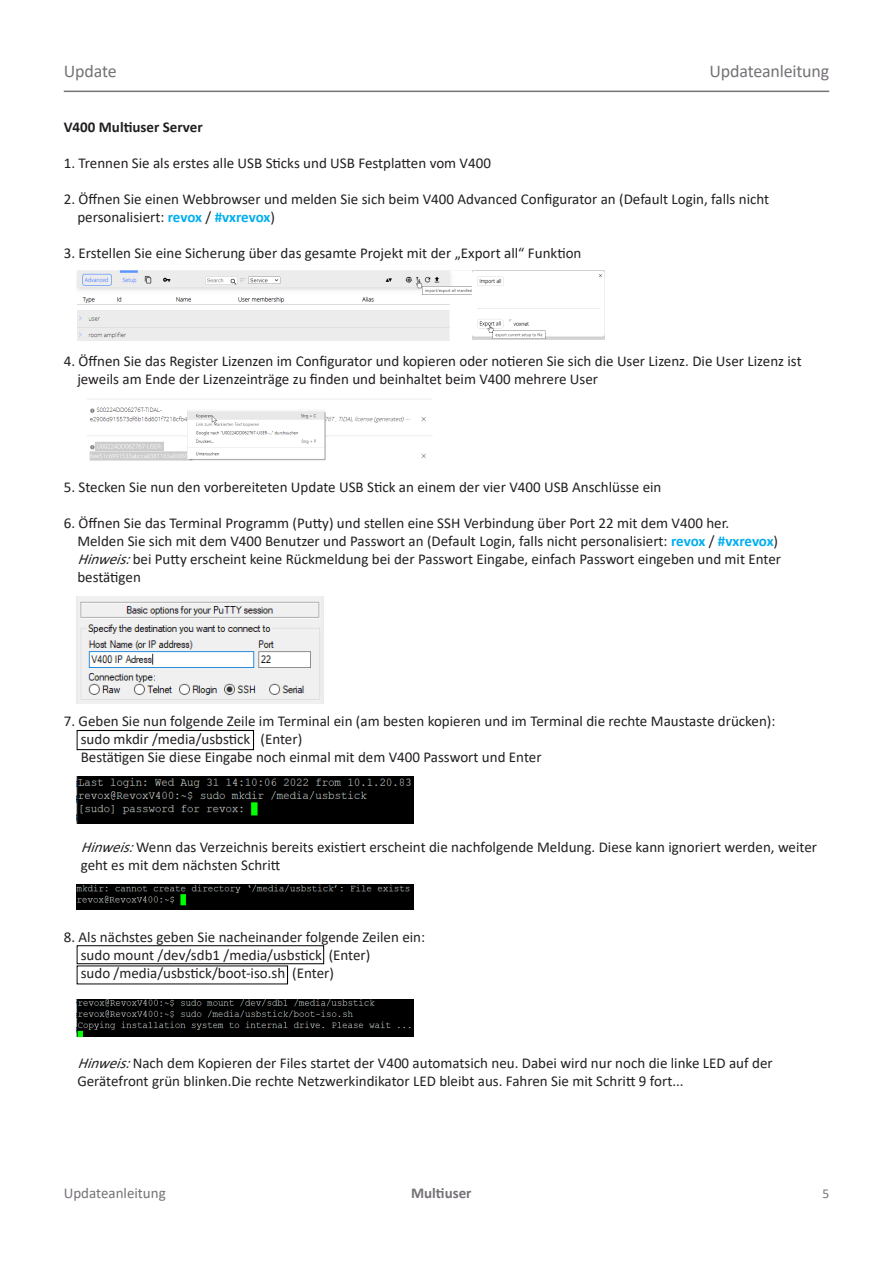
<style>
.page{position:relative;width:893px;height:1263px;background:#fff}
.page>*{position:absolute;margin:0;border:0;box-sizing:border-box;transform-origin:0 0}
.UE_rot{font:18px "Calibri";letter-spacing:-.015em;color:#767277}
.t1{font:15px/18px "Calibri";color:#231f20}
.t2{font:700 15px "Calibri";color:#231f20}
.t3{font:15px "Calibri";color:#767277}
.t4{font:700 15px "Calibri";color:#767277}
.t5{font:13.5px "Calibri";color:#767277}
.s1{font-weight:700;color:#00aeef}
.s2{font-style:italic}
</style>
<div class="page">
<hr style="left:64px;top:91px;width:765px;height:1px;background:#767277">
<img style="left:77px;top:270px;width:409px;height:70px">
<img style="left:472px;top:271px;width:133px;height:68px">
<img style="left:87px;top:407px;width:345px;height:54px">
<div style="left:77px;top:596px;width:247px;height:108px;background:#ebedec"></div>
<img style="left:80px;top:602px;width:240px;height:98px">
<div style="left:77px;top:728px;width:179px;height:23px;background:#231f20;opacity:.75"></div>
<img style="left:77px;top:776px;width:337px;height:47px">
<img style="left:77px;top:884px;width:337px;height:26px">
<svg style="left:77px;top:966px;width:212px;height:19px"></svg>
<div style="left:77px;top:945px;width:250px;height:21px;background:#231f20;opacity:.75"></div>
<img style="left:77px;top:1000px;width:337px;height:36px">
<p class="UE_rot" style="left:64px;top:59px;width:54px">Update</p>
<p class="UE_rot" style="left:709px;top:59px;width:121px">Updateanleitung</p>
<p class="t2" style="left:64px;top:117px;width:140px">V400 Multiuser Server</p>
<p class="t1" style="left:64px;top:154px;width:429px">1. Trennen Sie als erstes alle USB Sticks und USB Festplatten vom V400</p>
<p class="t1" style="left:64px;top:190px;width:707px">2. Öffnen Sie einen Webbrowser und melden Sie sich beim V400 Advanced Configurator an (Default Login, falls nicht</p>
<p class="t1" style="left:77px;top:208px;width:199px">personalisiert: <span class="s1">revox</span> / <span class="s1">#vxrevox</span>)</p>
<p class="t1" style="left:64px;top:244px;width:519px">3. Erstellen Sie eine Sicherung über das gesamte Projekt mit der „Export all“ Funktion</p>
<p class="t1" style="left:64px;top:352px;width:739px">4. Öffnen Sie das Register Lizenzen im Configurator und kopieren oder notieren Sie sich die User Lizenz. Die User Lizenz ist</p>
<p class="t1" style="left:77px;top:370px;width:522px">jeweils am Ende der Lizenzeinträge zu finden und beinhaltet beim V400 mehrere User</p>
<p class="t1" style="left:64px;top:478px;width:599px">5. Stecken Sie nun den vorbereiteten Update USB Stick an einem der vier V400 USB Anschlüsse ein</p>
<p class="t1" style="left:64px;top:514px;width:667px">6. Öffnen Sie das Terminal Programm (Putty) und stellen eine SSH Verbindung über Port 22 mit dem V400 her.</p>
<p class="t1" style="left:77px;top:532px;width:702px">Melden Sie sich mit dem V400 Benutzer und Passwort an (Default Login, falls nicht personalisiert: <span class="s1">revox</span> / <span class="s1">#vxrevox</span>)</p>
<p class="t1" style="left:77px;top:550px;width:705px"><span class="s2">Hinweis:</span>bei Putty erscheint keine Rückmeldung bei der Passwort Eingabe, einfach Passwort eingeben und mit Enter</p>
<p class="t1" style="left:77px;top:568px;width:65px">bestätigen</p>
<p class="t1" style="left:81px;top:712px;width:696px;text-indent:-17px">7. Geben Sie nun folgende Zeile im Terminal ein (am besten kopieren und im Terminal die rechte Maustaste drücken): sudo mkdir /media/usbstick (Enter)</p>
<p class="t1" style="left:81px;top:748px;width:462px">Bestätigen Sie diese Eingabe noch einmal mit dem V400 Passwort und Enter</p>
<p class="t1" style="left:81px;top:838px;width:738px"><span class="s2">Hinweis:</span>Wenn das Verzeichnis bereits existiert erscheint die nachfolgende Meldung. Diese kann ignoriert werden, weiter</p>
<p class="t1" style="left:81px;top:856px;width:201px">geht es mit dem nächsten Schritt</p>
<p class="t1" style="left:81px;top:928px;width:346px;text-indent:-17px">8. Als nächstes geben Sie nacheinander folgende Zeilen ein: sudo mount /dev/sdb1 /media/usbstick (Enter)</p>
<p class="t1" style="left:81px;top:964px;width:255px">sudo /media/usbstick/boot-iso.sh (Enter)</p>
<p class="t1" style="left:77px;top:1054px;width:697px"><span class="s2">Hinweis:</span>Nach dem Kopieren der Files startet der V400 automatsich neu. Dabei wird nur noch die linke LED auf der</p>
<p class="t1" style="left:77px;top:1072px;width:608px">Gerätefront grün blinken.Die rechte Netzwerkindikator LED bleibt aus. Fahren Sie mit Schritt 9 fort...</p>
<p class="t3" style="left:64px;top:1182px;width:104px">Updateanleitung</p>
<p class="t4" style="left:411px;top:1182px;width:62px">Multiuser</p>
<p class="t5" style="left:822px;top:1184px;width:8px">5</p>
</div>
